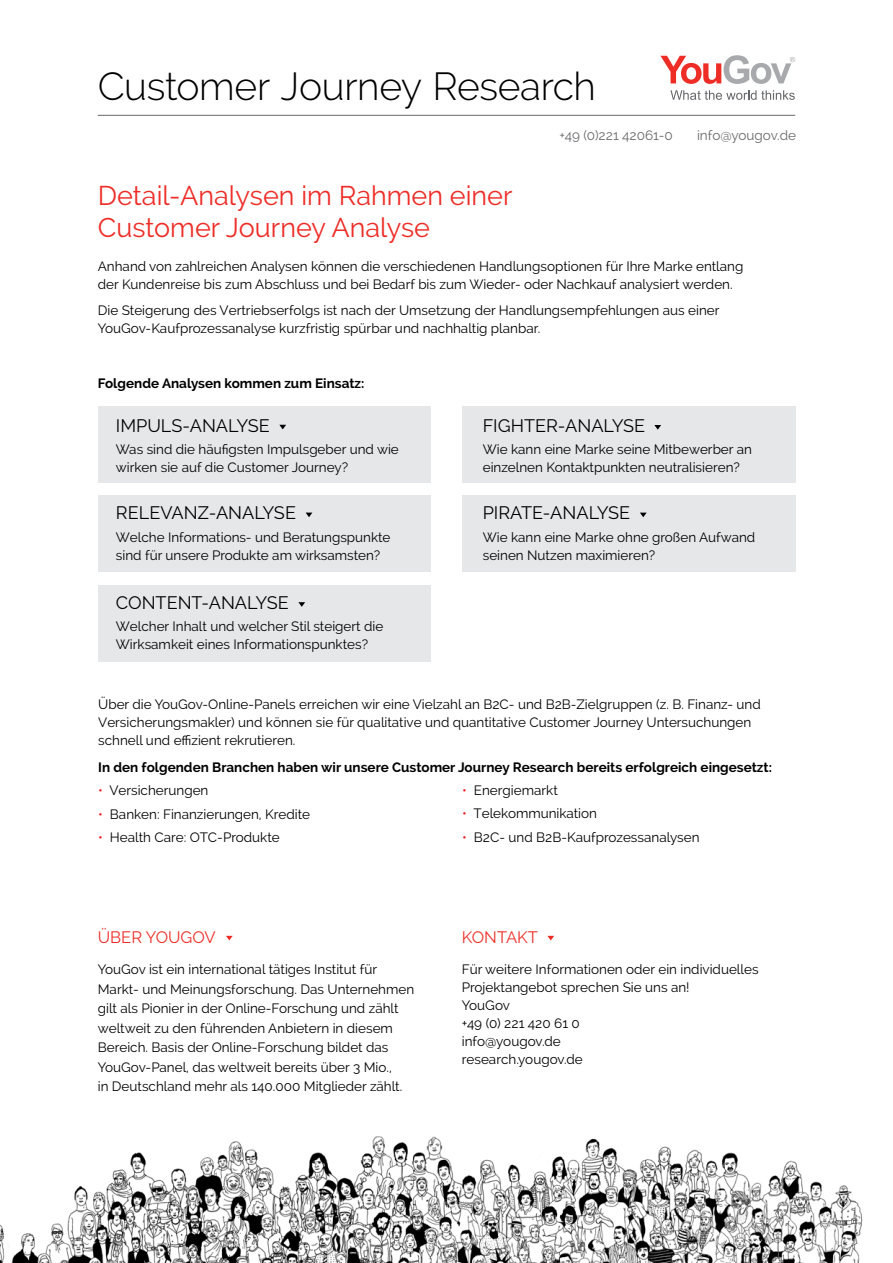
<style>
.page{position:relative;width:893px;height:1263px;background:#fff}
.page>*{position:absolute;margin:0;border:0;box-sizing:border-box;transform-origin:0 0}
.t1{font:300 39px "Raleway";letter-spacing:-.01em;color:#000101}
.t2{font:27px/32.4px "Raleway";color:#ee2d27}
.t3{font:18px "Raleway";color:#000}
.t4{font:16.5px "Raleway";color:#ee2d27}
.t5{font:13.5px/18px "Raleway";color:#000}
.t6{font:700 13.5px "Raleway";color:#000}
.t7{font:13.5px "Raleway";color:#67686b}
.s1{color:#ed1d24}
</style>
<div class="page">
<svg style="left:660px;top:55px;width:135px;height:29px"></svg>
<svg style="left:670px;top:90px;width:125px;height:10px"></svg>
<hr style="left:98px;top:115px;width:697px;height:1px;background:#67686b">
<div style="left:98px;top:406px;width:333px;height:77px;background:#e6e7e8"></div>
<div style="left:462px;top:406px;width:333px;height:77px;background:#e6e7e8"></div>
<div style="left:98px;top:496px;width:333px;height:76px;background:#e6e7e8"></div>
<div style="left:462px;top:496px;width:333px;height:76px;background:#e6e7e8"></div>
<div style="left:98px;top:585px;width:333px;height:77px;background:#e6e7e8"></div>
<img style="left:0;top:1136px;width:863px;height:127px">
<svg style="left:226px;top:936px;width:7px;height:4px"></svg>
<svg style="left:547px;top:936px;width:7px;height:4px"></svg>
<svg style="left:279px;top:425px;width:7px;height:4px"></svg>
<svg style="left:306px;top:513px;width:6px;height:4px"></svg>
<svg style="left:298px;top:602px;width:7px;height:5px"></svg>
<svg style="left:654px;top:425px;width:7px;height:5px"></svg>
<svg style="left:640px;top:513px;width:7px;height:4px"></svg>
<h1 class="t1" style="left:98px;top:63px;width:500px">Customer Journey Research</h1>
<p class="t7" style="left:560px;top:127px;width:115px">+49 (0)221 42061-0</p>
<p class="t7" style="left:697px;top:127px;width:100px">info@yougov.de</p>
<h2 class="t2" style="left:98px;top:179px;width:416px">Detail-Analysen im Rahmen einer<br>Customer Journey Analyse</h2>
<p class="t5" style="left:98px;top:257px;width:647px">Anhand von zahlreichen Analysen können die verschiedenen Handlungsoptionen für Ihre Marke entlang der Kundenreise bis zum Abschluss und bei Bedarf bis zum Wieder- oder Nachkauf analysiert werden.</p>
<p class="t5" style="left:98px;top:301px;width:623px">Die Steigerung des Vertriebserfolgs ist nach der Umsetzung der Handlungsempfehlungen aus einer<br>YouGov-Kaufprozessanalyse kurzfristig spürbar und nachhaltig planbar.</p>
<p class="t6" style="left:98px;top:375px;width:268px">Folgende Analysen kommen zum Einsatz:</p>
<h3 class="t3" style="left:116px;top:415px;width:155px">IMPULS-ANALYSE</h3>
<p class="t5" style="left:116px;top:440px;width:284px">Was sind die häufigsten Impulsgeber und wie wirken sie auf die Customer Journey?</p>
<h3 class="t3" style="left:116px;top:502px;width:182px">RELEVANZ-ANALYSE</h3>
<p class="t5" style="left:116px;top:528px;width:276px">Welche Informations- und Beratungspunkte sind für unsere Produkte am wirksamsten?</p>
<h3 class="t3" style="left:116px;top:592px;width:174px">CONTENT-ANALYSE</h3>
<p class="t5" style="left:116px;top:617px;width:269px">Welcher Inhalt und welcher Stil steigert die<br>Wirksamkeit eines Informationspunktes?</p>
<h3 class="t3" style="left:483px;top:415px;width:164px">FIGHTER-ANALYSE</h3>
<p class="t5" style="left:483px;top:440px;width:271px">Wie kann eine Marke seine Mitbewerber an einzelnen Kontaktpunkten neutralisieren?</p>
<h3 class="t3" style="left:483px;top:502px;width:149px">PIRATE-ANALYSE</h3>
<p class="t5" style="left:483px;top:528px;width:274px">Wie kann eine Marke ohne großen Aufwand seinen Nutzen maximieren?</p>
<p class="t5" style="left:98px;top:695px;width:664px">Über die YouGov-Online-Panels erreichen wir eine Vielzahl an B2C- und B2B-Zielgruppen (z. B. Finanz- und<br>Versicherungsmakler) und können sie für qualitative und quantitative Customer Journey Untersuchungen schnell und effizient rekrutieren.</p>
<p class="t6" style="left:98px;top:759px;width:675px">In den folgenden Branchen haben wir unsere Customer Journey Research bereits erfolgreich eingesetzt:</p>
<p class="t5" style="left:98px;top:781px;width:112px"><span class="s1">•</span> Versicherungen</p>
<p class="t5" style="left:98px;top:805px;width:213px"><span class="s1">•</span> Banken: Finanzierungen, Kredite</p>
<p class="t5" style="left:98px;top:828px;width:183px"><span class="s1">•</span> Health Care: OTC-Produkte</p>
<p class="t5" style="left:462px;top:781px;width:97px"><span class="s1">•</span> Energiemarkt</p>
<p class="t5" style="left:462px;top:804px;width:136px"><span class="s1">•</span> Telekommunikation</p>
<p class="t5" style="left:462px;top:828px;width:239px"><span class="s1">•</span> B2C- und B2B-Kaufprozessanalysen</p>
<p class="t4" style="left:98px;top:927px;width:119px">ÜBER YOUGOV</p>
<p class="t4" style="left:462px;top:927px;width:78px">KONTAKT</p>
<p class="t5" style="left:98px;top:960px;width:318px;line-height:19.5px">YouGov ist ein international tätiges Institut für Markt- und Meinungsforschung. Das Unternehmen gilt als Pionier in der Online-Forschung und zählt weltweit zu den führenden Anbietern in diesem Bereich. Basis der Online-Forschung bildet das YouGov-Panel, das weltweit bereits über 3 Mio.,<br>in Deutschland mehr als 140.000 Mitglieder zählt.</p>
<p class="t5" style="left:462px;top:960px;width:298px">Für weitere Informationen oder ein individuelles<br>Projektangebot sprechen Sie uns an!<br>YouGov<br>+49 (0) 221 420 61 0<br>info@yougov.de<br>research.yougov.de</p>
</div>
